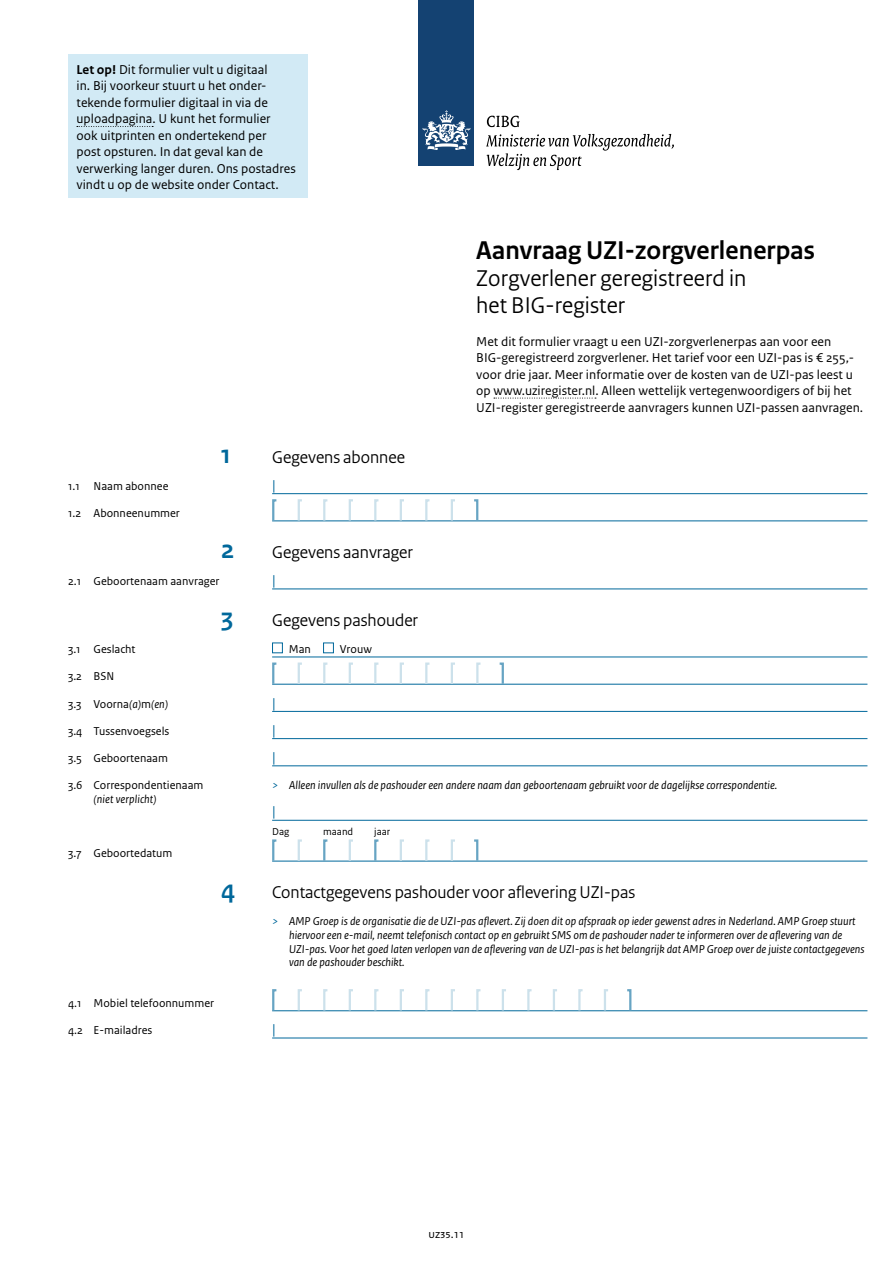
<style>
.page{position:relative;width:893px;height:1263px;background:#fff}
.page>*{position:absolute;margin:0;border:0;box-sizing:border-box;transform-origin:0 0}
._01_Docnaam_kort{font:700 27px "Rijksoverheid Sans Heading";letter-spacing:.005em;color:#000}
._11_Rubriek_nw{font:700 27px "Rijksoverheid Sans Heading";color:#01689b}
._02_Spec_lang{font:24px/27px "Rijksoverheid Sans Heading";letter-spacing:.005em;color:#000}
._11_Rubriek_nw-2{font:18px "Rijksoverheid Sans Heading";color:#000}
.t1{font:15px "Rijksoverheid Sans Text";color:#01689b}
._04_Intro{font:13.5px/16.5px "Rijksoverheid Sans Text";color:#000}
._16_Invulinstructie{font:italic 12px/13.6px "Rijksoverheid Sans Text";color:#000}
._13_Vraag{font:12px/13.6px "Rijksoverheid Sans Text";color:#000}
._15_Antw_Lijn_wel{font:12px "Rijksoverheid Sans Text";color:#000}
._14_Subvr_tabelkop{font:10.5px "Rijksoverheid Sans Text";color:#000}
.s1{font-weight:700}
.s2{font-style:italic}
.s3{color:#01689b}
</style>
<div class="page">
<div style="left:419px;top:0;width:55px;height:166px;background:#144272"></div>
<svg style="left:423px;top:110px;width:47px;height:40px"></svg>
<svg style="left:487px;top:116px;width:33px;height:11px"></svg>
<svg style="left:486px;top:134px;width:188px;height:36px"></svg>
<svg style="left:494px;top:398px;width:102px;height:1px"></svg>
<div style="left:68px;top:55px;width:240px;height:143px;background:#d2eaf5"></div>
<svg style="left:77px;top:126px;width:76px;height:1px"></svg>
<hr style="left:272px;top:493px;width:595px;height:1px;background:#01689b">
<hr style="left:272px;top:520px;width:595px;height:1px;background:#01689b">
<svg style="left:272px;top:499px;width:7px;height:23px"></svg>
<svg style="left:297px;top:499px;width:7px;height:23px"></svg>
<svg style="left:322px;top:499px;width:8px;height:23px"></svg>
<svg style="left:348px;top:499px;width:7px;height:23px"></svg>
<svg style="left:373px;top:499px;width:8px;height:23px"></svg>
<svg style="left:399px;top:499px;width:7px;height:23px"></svg>
<svg style="left:424px;top:499px;width:8px;height:23px"></svg>
<svg style="left:450px;top:499px;width:7px;height:23px"></svg>
<svg style="left:472px;top:499px;width:7px;height:23px"></svg>
<hr style="left:272px;top:588px;width:595px;height:1px;background:#01689b">
<hr style="left:272px;top:657px;width:595px;height:1px;background:#01689b">
<div style="left:272px;top:642px;width:11px;height:11px;border:1px solid #01689b"></div>
<div style="left:323px;top:642px;width:11px;height:11px;border:1px solid #01689b"></div>
<hr style="left:272px;top:684px;width:595px;height:1px;background:#01689b">
<svg style="left:272px;top:662px;width:7px;height:23px"></svg>
<svg style="left:297px;top:662px;width:7px;height:23px"></svg>
<svg style="left:322px;top:662px;width:8px;height:23px"></svg>
<svg style="left:348px;top:662px;width:7px;height:23px"></svg>
<svg style="left:373px;top:662px;width:8px;height:23px"></svg>
<svg style="left:399px;top:662px;width:7px;height:23px"></svg>
<svg style="left:424px;top:662px;width:8px;height:23px"></svg>
<svg style="left:450px;top:662px;width:7px;height:23px"></svg>
<svg style="left:475px;top:662px;width:8px;height:23px"></svg>
<svg style="left:497px;top:662px;width:8px;height:23px"></svg>
<hr style="left:272px;top:711px;width:595px;height:1px;background:#01689b">
<hr style="left:272px;top:738px;width:595px;height:1px;background:#01689b">
<hr style="left:272px;top:765px;width:595px;height:1px;background:#01689b">
<hr style="left:272px;top:820px;width:595px;height:1px;background:#01689b">
<hr style="left:272px;top:861px;width:595px;height:1px;background:#01689b">
<svg style="left:272px;top:839px;width:7px;height:23px"></svg>
<svg style="left:297px;top:839px;width:7px;height:23px"></svg>
<svg style="left:322px;top:839px;width:8px;height:23px"></svg>
<svg style="left:348px;top:839px;width:7px;height:23px"></svg>
<svg style="left:373px;top:839px;width:8px;height:23px"></svg>
<svg style="left:399px;top:839px;width:7px;height:23px"></svg>
<svg style="left:424px;top:839px;width:8px;height:23px"></svg>
<svg style="left:450px;top:839px;width:7px;height:23px"></svg>
<svg style="left:472px;top:839px;width:7px;height:23px"></svg>
<hr style="left:272px;top:1010px;width:595px;height:1px;background:#01689b">
<svg style="left:272px;top:989px;width:7px;height:23px"></svg>
<svg style="left:297px;top:989px;width:7px;height:23px"></svg>
<svg style="left:322px;top:989px;width:8px;height:23px"></svg>
<svg style="left:348px;top:989px;width:7px;height:23px"></svg>
<svg style="left:373px;top:989px;width:8px;height:23px"></svg>
<svg style="left:399px;top:989px;width:7px;height:23px"></svg>
<svg style="left:424px;top:989px;width:8px;height:23px"></svg>
<svg style="left:450px;top:989px;width:7px;height:23px"></svg>
<svg style="left:475px;top:989px;width:8px;height:23px"></svg>
<svg style="left:501px;top:989px;width:7px;height:23px"></svg>
<svg style="left:526px;top:989px;width:8px;height:23px"></svg>
<svg style="left:552px;top:989px;width:7px;height:23px"></svg>
<svg style="left:577px;top:989px;width:8px;height:23px"></svg>
<svg style="left:603px;top:989px;width:7px;height:23px"></svg>
<svg style="left:625px;top:989px;width:8px;height:23px"></svg>
<hr style="left:272px;top:1037px;width:595px;height:1px;background:#01689b">
<p class="_04_Intro" style="left:77px;top:62px;width:221px"><span class="s1">Let op!</span> Dit formulier vult u digitaal<br>in. Bij voorkeur stuurt u het onder&shy;tekende formulier digitaal in via de uploadpagina. U kunt het formulier<br>ook uitprinten en ondertekend per<br>post opsturen. In dat geval kan de verwerking langer duren. Ons postadres vindt u op de website onder Contact.</p>
<h2 class="_11_Rubriek_nw" style="left:221px;top:439px;width:11px">1</h2>
<h2 class="_11_Rubriek_nw-2" style="left:272px;top:446px;width:134px">Gegevens abonnee</h2>
<h1 class="_01_Docnaam_kort" style="left:476px;top:235px;width:340px">Aanvraag UZI-zorgverlenerpas</h1>
<h2 class="_02_Spec_lang" style="left:476px;top:265px;width:272px">Zorgverlener geregistreerd in het BIG‑register</h2>
<p class="_04_Intro" style="left:476px;top:333px;width:388px">Met dit formulier vraagt u een UZI-zorgverlenerpas aan voor een BIG-geregistreerd zorgverlener. Het tarief voor een UZI-pas is € 255,- voor drie jaar. Meer informatie over de kosten van de UZI-pas leest u op www.uziregister.nl. Alleen wettelijk vertegenwoordigers of bij het UZI-register geregistreerde aanvragers kunnen UZI-passen aanvragen.</p>
<p class="_13_Vraag" style="left:68px;top:479px;width:102px">1.1 Naam abonnee</p>
<p class="t1" style="left:272px;top:476px;width:5px">|</p>
<p class="_13_Vraag" style="left:68px;top:506px;width:113px">1.2 Abonneenummer</p>
<h2 class="_11_Rubriek_nw" style="left:221px;top:534px;width:15px">2</h2>
<h2 class="_11_Rubriek_nw-2" style="left:272px;top:542px;width:142px">Gegevens aanvrager</h2>
<p class="_13_Vraag" style="left:68px;top:575px;width:153px">2.1 Geboortenaam aanvrager</p>
<p class="t1" style="left:272px;top:572px;width:5px">|</p>
<h2 class="_11_Rubriek_nw" style="left:221px;top:602px;width:14px">3</h2>
<h2 class="_11_Rubriek_nw-2" style="left:272px;top:610px;width:148px">Gegevens pashouder</h2>
<p class="_13_Vraag" style="left:68px;top:643px;width:69px">3.1 Geslacht</p>
<p class="_15_Antw_Lijn_wel" style="left:289px;top:642px;width:24px">Man</p>
<p class="_15_Antw_Lijn_wel" style="left:340px;top:642px;width:34px">Vrouw</p>
<p class="_13_Vraag" style="left:68px;top:670px;width:48px">3.2 BSN</p>
<p class="_13_Vraag" style="left:68px;top:697px;width:102px">3.3 Voorna<span class="s2">(a)</span>m<span class="s2">(en)</span></p>
<p class="t1" style="left:272px;top:694px;width:5px">|</p>
<p class="_13_Vraag" style="left:68px;top:724px;width:103px">3.4 Tussenvoegsels</p>
<p class="t1" style="left:272px;top:721px;width:5px">|</p>
<p class="_13_Vraag" style="left:68px;top:751px;width:101px">3.5 Geboortenaam</p>
<p class="t1" style="left:272px;top:748px;width:5px">|</p>
<p class="_13_Vraag" style="left:94px;top:779px;width:111px;text-indent:-26px">3.6 Correspondentienaam <span class="s2">(niet verplicht)</span></p>
<p class="_16_Invulinstructie" style="left:272px;top:779px;width:507px"><span class="s3">&gt;</span> Alleen invullen als de pashouder een andere naam dan geboortenaam gebruikt voor de dagelijkse correspondentie.</p>
<p class="t1" style="left:272px;top:803px;width:5px">|</p>
<p class="_13_Vraag" style="left:68px;top:847px;width:106px">3.7 Geboortedatum</p>
<p class="_14_Subvr_tabelkop" style="left:272px;top:825px;width:19px">Dag</p>
<p class="_14_Subvr_tabelkop" style="left:323px;top:825px;width:32px">maand</p>
<p class="_14_Subvr_tabelkop" style="left:374px;top:825px;width:18px">jaar</p>
<h2 class="_11_Rubriek_nw" style="left:221px;top:874px;width:15px">4</h2>
<h2 class="_11_Rubriek_nw-2" style="left:272px;top:882px;width:365px">Contactgegevens pashouder voor aflevering UZI-pas</h2>
<p class="_16_Invulinstructie" style="left:289px;top:915px;width:577px;text-indent:-17px"><span class="s3">&gt;</span> AMP Groep is de organisatie die de UZI-pas aflevert. Zij doen dit op afspraak op ieder gewenst adres in Nederland. AMP Groep stuurt hiervoor een e-mail, neemt telefonisch contact op en gebruikt SMS om de pashouder nader te informeren over de aflevering van de UZI-pas. Voor het goed laten verlopen van de aflevering van de UZI-pas is het belangrijk dat AMP Groep over de juiste contactgegevens van de pashouder beschikt.</p>
<p class="_13_Vraag" style="left:68px;top:996px;width:148px">4.1 Mobiel telefoonnummer</p>
<p class="_13_Vraag" style="left:68px;top:1024px;width:86px">4.2 E-mailadres</p>
<p class="t1" style="left:272px;top:1021px;width:5px">|</p>
<p class="_13_Vraag" style="left:428px;top:1228px;width:38px">UZ35.11</p>
</div>
